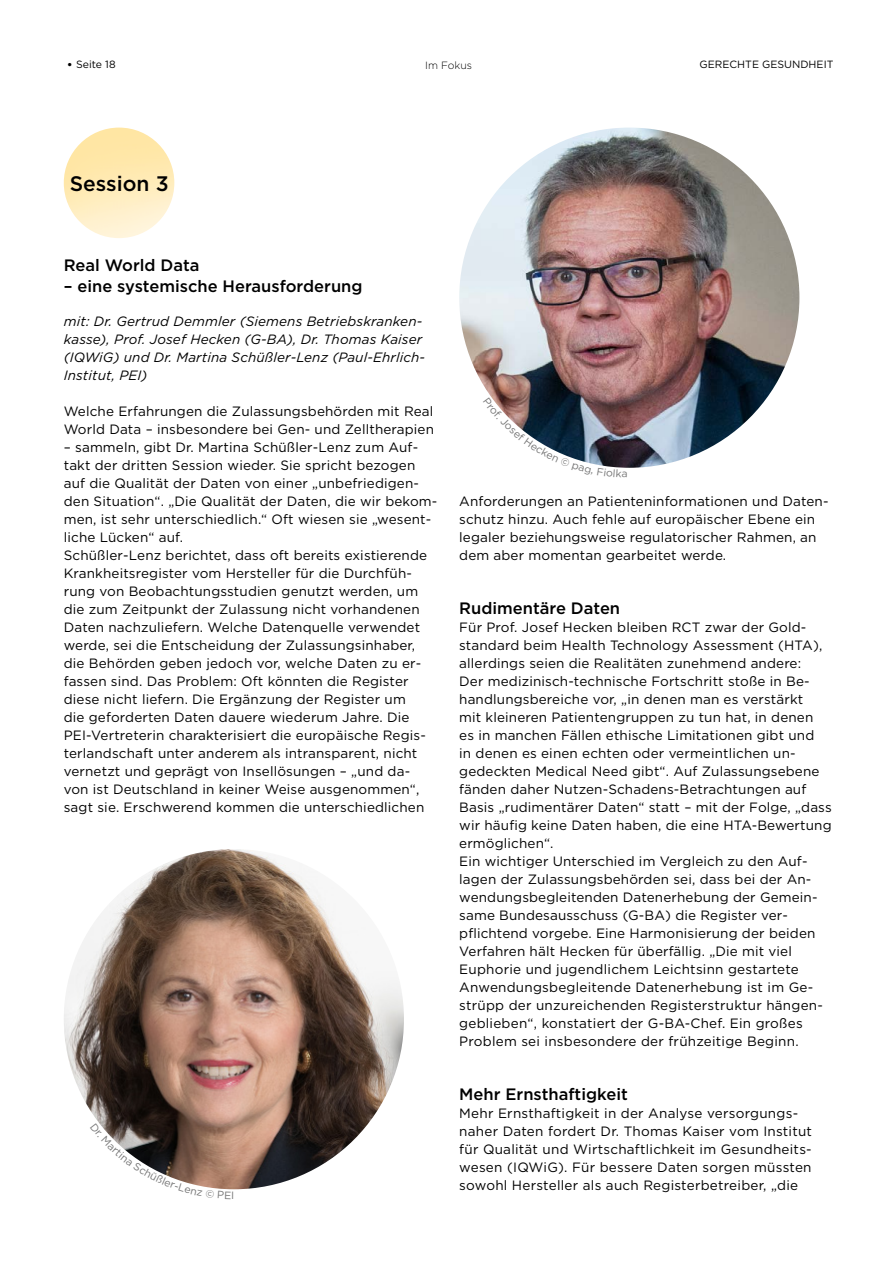
<style>
.page{position:relative;width:893px;height:1263px;background:#fff}
.page>*{position:absolute;margin:0;border:0;box-sizing:border-box;transform-origin:0 0}
.t1{font:500 21px "Gotham";color:#000}
.t2{font:500 16.5px "Gotham";color:#000}
.t3{font:13.5px/18px "Gotham";letter-spacing:.01em;color:#000}
.t4{font:italic 13.5px/18px "Gotham";letter-spacing:.01em;color:#000}
.t5{font:10.65px "Gotham";color:#767676}
.t6{font:10.5px "Gotham";color:#000}
.t7{font:300 10.5px "Gotham";color:#000}
.s1{font-size:12.6px}
</style>
<div class="page">
<img style="left:64px;top:849px;width:340px;height:340px;border-radius:170px">
<img style="left:459px;top:128px;width:340px;height:340px;border-radius:170px">
<svg style="left:492px;top:398px;width:135px;height:70px"></svg>
<svg style="left:99px;top:1123px;width:132px;height:67px"></svg>
<p class="t6" style="left:67px;top:58px;width:50px"><span class="s1">•</span> Seite 18</p>
<p class="t7" style="left:425px;top:58px;width:48px">Im Fokus</p>
<p class="t6" style="left:700px;top:58px;width:135px">GERECHTE GESUNDHEIT</p>
<h1 class="t1" style="left:70px;top:170px;width:101px">Session 3</h1>
<p class="t2" style="left:64px;top:254px;width:137px">Real World Data</p>
<p class="t2" style="left:64px;top:275px;width:300px">– eine systemische Herausforderung</p>
<p class="t4" style="left:64px;top:311px;width:363px">mit: Dr. Gertrud Demmler (Siemens Betriebskranken&shy;kasse), Prof. Josef Hecken (G-BA), Dr. Thomas Kaiser (IQWiG) und Dr. Martina Schüßler-Lenz (Paul-Ehrlich-Institut, PEI)</p>
<p class="t3" style="left:64px;top:401px;width:372px">Welche Erfahrungen die Zulassungsbehörden mit Real<br>World Data – insbesondere bei Gen- und Zelltherapien</p>
<p class="t3" style="left:64px;top:437px;width:375px">– sammeln, gibt Dr. Martina Schüßler-Lenz zum Auf&shy;takt der dritten Session wieder. Sie spricht bezogen auf die Qualität der Daten von einer „unbefriedigen&shy;den Situation“. „Die Qualität der Daten, die wir bekom&shy;men, ist sehr unterschiedlich.“ Oft wiesen sie „wesent&shy;liche Lücken“ auf.<br>Schüßler-Lenz berichtet, dass oft bereits existierende Krankheitsregister vom Hersteller für die Durchfüh&shy;rung von Beobachtungsstudien genutzt werden, um die zum Zeitpunkt der Zulassung nicht vorhandenen Daten nachzuliefern. Welche Datenquelle verwendet werde, sei die Entscheidung der Zulassungsinhaber, die Behörden geben jedoch vor, welche Daten zu er&shy;fassen sind. Das Problem: Oft könnten die Register diese nicht liefern. Die Ergänzung der Register um<br>die geforderten Daten dauere wiederum Jahre. Die PEI-Vertreterin charakterisiert die europäische Regis&shy;terlandschaft unter anderem als intransparent, nicht vernetzt und geprägt von Insellösungen – „und da&shy;von ist Deutschland in keiner Weise ausgenommen“, sagt sie. Erschwerend kommen die unterschiedlichen</p>
<p class="t5" style="left:231px;top:1188px;width:5px">I</p>
<p class="t3" style="left:459px;top:491px;width:371px">Anforderungen an Patienteninformationen und Daten&shy;schutz hinzu. Auch fehle auf europäischer Ebene ein legaler beziehungsweise regulatorischer Rahmen, an dem aber momentan gearbeitet werde.</p>
<p class="t2" style="left:459px;top:597px;width:162px">Rudimentäre Daten</p>
<p class="t3" style="left:459px;top:617px;width:374px">Für Prof. Josef Hecken bleiben RCT zwar der Gold&shy;standard beim Health Technology Assessment (HTA), allerdings seien die Realitäten zunehmend andere:<br>Der medizinisch-technische Fortschritt stoße in Be&shy;handlungsbereiche vor, „in denen man es verstärkt<br>mit kleineren Patientengruppen zu tun hat, in denen<br>es in manchen Fällen ethische Limitationen gibt und<br>in denen es einen echten oder vermeintlichen un&shy;gedeckten Medical Need gibt“. Auf Zulassungsebene fänden daher Nutzen-Schadens-Betrachtungen auf Basis „rudimentärer Daten“ statt – mit der Folge, „dass wir häufig keine Daten haben, die eine HTA-Bewertung ermöglichen“.<br>Ein wichtiger Unterschied im Vergleich zu den Auf&shy;lagen der Zulassungsbehörden sei, dass bei der An&shy;wendungsbegleitenden Datenerhebung der Gemein&shy;same Bundesausschuss (G-BA) die Register ver&shy;pflichtend vorgebe. Eine Harmonisierung der beiden Verfahren hält Hecken für überfällig. „Die mit viel Euphorie und jugendlichem Leichtsinn gestartete Anwendungsbegleitende Datenerhebung ist im Ge&shy;strüpp der unzureichenden Registerstruktur hängen&shy;geblieben“, konstatiert der G-BA-Chef. Ein großes Problem sei insbesondere der frühzeitige Beginn.</p>
<p class="t2" style="left:459px;top:1083px;width:170px">Mehr Ernsthaftigkeit</p>
<p class="t3" style="left:459px;top:1103px;width:354px">Mehr Ernsthaftigkeit in der Analyse versorgungs&shy;naher Daten fordert Dr. Thomas Kaiser vom Institut für Qualität und Wirtschaftlichkeit im Gesundheits&shy;wesen (IQWiG). Für bessere Daten sorgen müssten sowohl Hersteller als auch Registerbetreiber, „die</p>
</div>
